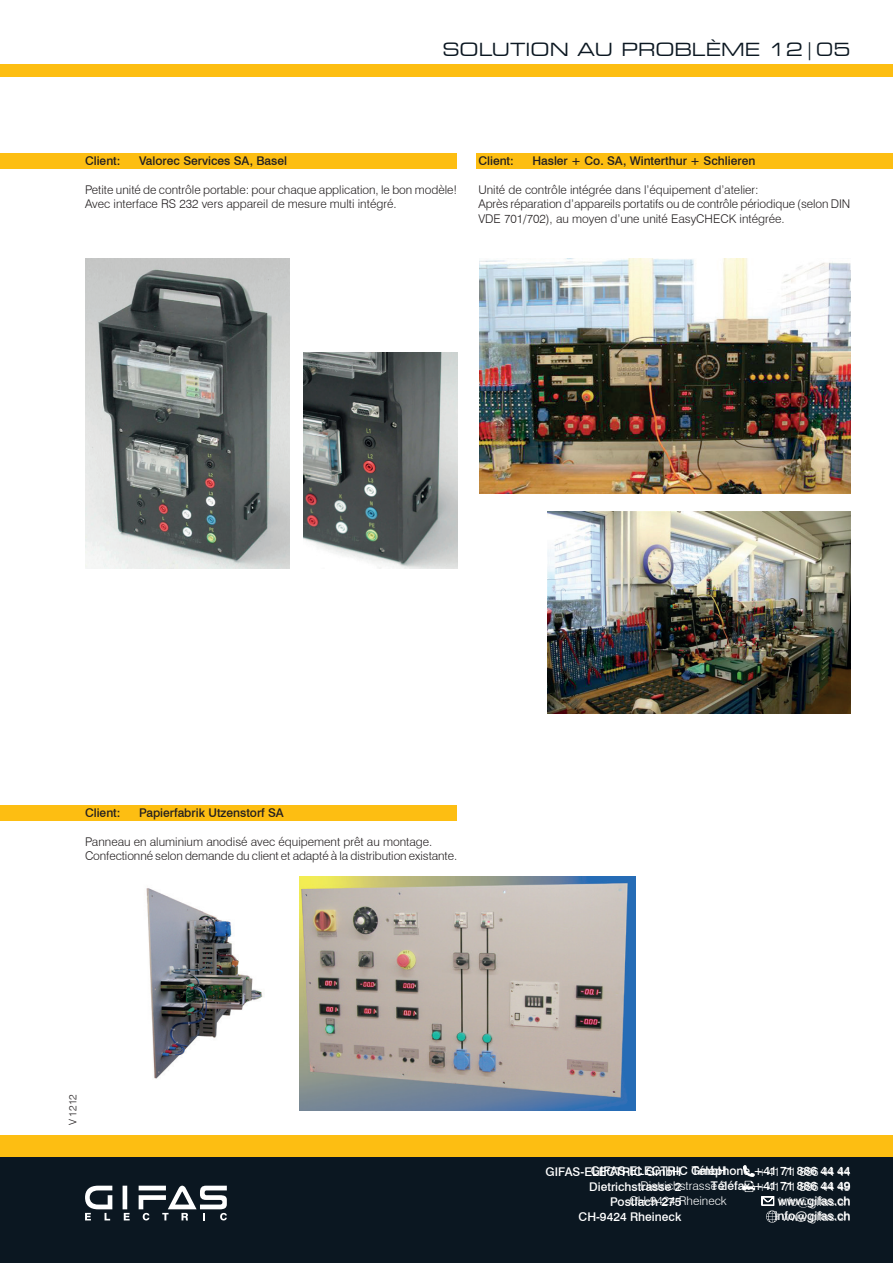
<style>
.page{position:relative;width:893px;height:1263px;background:#fff}
.page>*{position:absolute;margin:0;border:0;box-sizing:border-box;transform-origin:0 0}
.t1{font:expanded 18px "Square 721 BT";color:#0b1721}
.t2{font:300 12px/14.4px "Swiss 721 BT";color:#231f20}
.t3{font:500 12px/15px "Swiss 721 BT";color:#fff;text-align:right}
.t4{font:500 12px "Swiss 721 BT";color:#231f20}
.t5{font:300 12px/15px "Swiss 721 BT";color:#fff;text-align:right}
.t6{font:300 10.5px "Swiss 721 BT";color:#231f20}
</style>
<div class="page">
<div style="left:0;top:64px;width:893px;height:13px;background:#fdbe12"></div>
<div style="left:0;top:1157px;width:893px;height:106px;background:#0b1721"></div>
<div style="left:0;top:1135px;width:893px;height:22px;background:#fdbe12"></div>
<hr style="left:123px;top:1186px;width:4px;height:23px;background:#fff">
<svg style="left:85px;top:1185px;width:27px;height:35px"></svg>
<svg style="left:124px;top:1213px;width:6px;height:7px"></svg>
<svg style="left:139px;top:1185px;width:88px;height:35px"></svg>
<svg style="left:743px;top:1165px;width:12px;height:27px"></svg>
<svg style="left:762px;top:1196px;width:16px;height:26px"></svg>
<img style="left:85px;top:258px;width:204px;height:311px">
<img style="left:303px;top:353px;width:154px;height:216px">
<img style="left:479px;top:258px;width:371px;height:235px">
<img style="left:547px;top:512px;width:303px;height:202px">
<img style="left:146px;top:877px;width:154px;height:223px">
<img style="left:300px;top:877px;width:336px;height:233px">
<div style="left:0;top:153px;width:457px;height:16px;background:#fdbe12"></div>
<div style="left:0;top:805px;width:457px;height:15px;background:#fdbe12"></div>
<div style="left:476px;top:153px;width:417px;height:16px;background:#fdbe12"></div>
<h1 class="t1" style="left:442px;top:39px;width:409px">SOLUTION AU PROBLÈME 12|05</h1>
<p class="t4" style="left:85px;top:154px;width:37px">Client:</p>
<p class="t4" style="left:139px;top:154px;width:150px">Valorec Services SA, Basel</p>
<p class="t2" style="left:85px;top:182px;width:374px">Petite unité de contrôle portable: pour chaque application, le bon modèle!<br>Avec interface RS 232 vers appareil de mesure multi intégré.</p>
<p class="t4" style="left:478px;top:154px;width:37px">Client:</p>
<p class="t4" style="left:532px;top:154px;width:225px">Hasler + Co. SA, Winterthur + Schlieren</p>
<p class="t2" style="left:478px;top:182px;width:373px">Unité de contrôle intégrée dans l’équipement d’atelier:<br>Après réparation d’appareils portatifs ou de contrôle périodique (selon DIN<br>VDE 701/702), au moyen d’une unité EasyCHECK intégrée.</p>
<p class="t4" style="left:85px;top:805px;width:37px">Client:</p>
<p class="t4" style="left:139px;top:805px;width:146px">Papierfabrik Utzenstorf SA</p>
<p class="t2" style="left:85px;top:834px;width:374px">Panneau en aluminium anodisé avec équipement prêt au montage.<br>Confectionné selon demande du client et adapté à la distribution existante.</p>
<p class="t6" style="left:66px;top:1125px;width:33px;rotate:-90deg">V 1212</p>
<p class="t3" style="left:545px;top:1164px;width:137px">GIFAS-ELECTRIC GmbH<br>Dietrichstrasse 2<br>Postfach 275<br>CH-9424 Rheineck</p>
<p class="t3" style="left:692px;top:1163px;width:160px">Téléphone +41 71 886 44 44<br>Téléfax +41 71 886 44 49 www.gifas.ch<br>info@gifas.ch</p>
<p class="t3" style="left:591px;top:1163px;width:137px">GIFAS-ELECTRIC GmbH</p>
<p class="t5" style="left:629px;top:1178px;width:99px">Dietrichstrasse 2<br>CH-9424 Rheineck</p>
<p class="t5" style="left:757px;top:1164px;width:63px">+41 71 886</p>
<p class="t5" style="left:757px;top:1179px;width:63px">+41 71 886</p>
<p class="t5" style="left:779px;top:1194px;width:45px">info@gif</p>
<p class="t5" style="left:782px;top:1209px;width:41px">www.gif</p>
</div>
